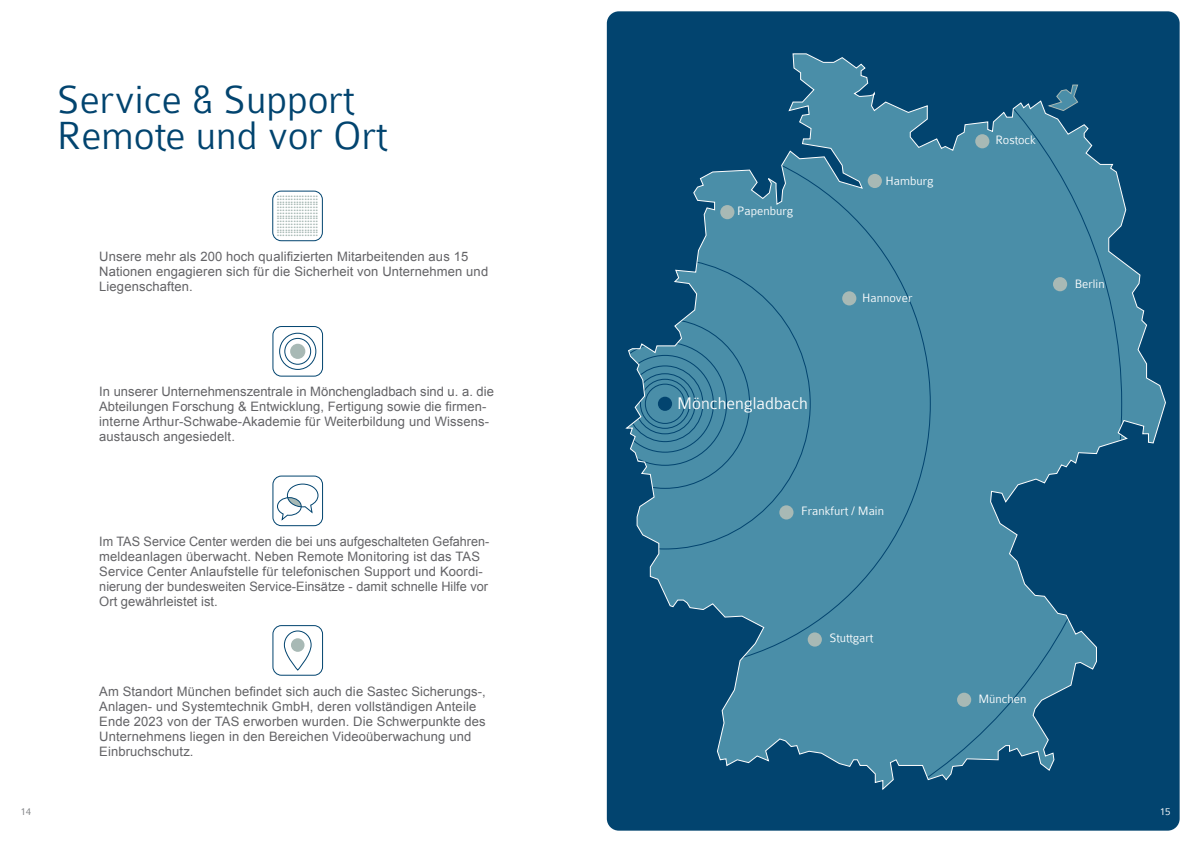
<style>
.page{position:relative;width:1191px;height:842px;background:#fff}
.page>*{position:absolute;margin:0;border:0;box-sizing:border-box;transform-origin:0 0}
.t1{font:300 42px/36px "Colaborate";color:#02446f}
.t2{font:300 18px "Colaborate";color:#fff}
.t3{font:14.7px "Minion Pro";color:#a8b9b5}
.t4{font:13px/15px "Arial";letter-spacing:.01em;color:#636366}
.t5{font:300 13px "Colaborate";color:#fff}
.t6{font:300 11px "Colaborate";color:#808285}
.t7{font:300 11px "Colaborate";color:#fff}
</style>
<div class="page">
<div style="left:607px;top:11px;width:572px;height:820px;background:#02446f;border-radius:12px"></div>
<svg style="left:625px;top:53px;width:541px;height:737px"></svg>
<svg style="left:1048px;top:84px;width:31px;height:28px"></svg>
<div style="left:658px;top:397px;width:14px;height:14px;background:#02446f;border-radius:50%"></div>
<div style="left:720px;top:205px;width:14px;height:14px;background:#a8b9b5;border-radius:50%"></div>
<div style="left:779px;top:505px;width:14px;height:14px;background:#a8b9b5;border-radius:50%"></div>
<div style="left:807px;top:632px;width:15px;height:15px;background:#a8b9b5;border-radius:50%"></div>
<div style="left:957px;top:693px;width:14px;height:14px;background:#a8b9b5;border-radius:50%"></div>
<div style="left:842px;top:291px;width:14px;height:14px;background:#a8b9b5;border-radius:50%"></div>
<div style="left:867px;top:174px;width:15px;height:14px;background:#a8b9b5;border-radius:50%"></div>
<div style="left:975px;top:134px;width:14px;height:14px;background:#a8b9b5;border-radius:50%"></div>
<div style="left:1053px;top:277px;width:14px;height:14px;background:#a8b9b5;border-radius:50%"></div>
<div style="left:272px;top:625px;width:51px;height:51px;border:1px solid #02446f;border-radius:9px"></div>
<svg style="left:283px;top:630px;width:29px;height:41px"></svg>
<div style="left:291px;top:638px;width:13px;height:14px;background:#a8b9b5;border-radius:50%"></div>
<div style="left:272px;top:326px;width:51px;height:51px;border:1px solid #02446f;border-radius:9px"></div>
<div style="left:284px;top:338px;width:27px;height:27px;border:1px solid #02446f;border-radius:50%"></div>
<div style="left:279px;top:333px;width:37px;height:37px;border:1px solid #02446f;border-radius:50%"></div>
<div style="left:290px;top:344px;width:15px;height:15px;background:#a8b9b5;border-radius:50%"></div>
<div style="left:272px;top:191px;width:51px;height:50px;border:1px solid #02446f;border-radius:9px"></div>
<div style="left:272px;top:476px;width:51px;height:50px;border:1px solid #02446f;border-radius:9px"></div>
<svg style="left:277px;top:483px;width:42px;height:38px"></svg>
<h1 class="t1" style="left:57px;top:81px;width:332px">Service &amp; Support<br>Remote und vor Ort</h1>
<p class="t3" style="left:276px;top:183px;width:44px">...............</p>
<p class="t3" style="left:276px;top:185px;width:44px">...............</p>
<p class="t3" style="left:276px;top:188px;width:44px">...............</p>
<p class="t3" style="left:276px;top:191px;width:44px">...............</p>
<p class="t3" style="left:276px;top:194px;width:44px">...............</p>
<p class="t3" style="left:276px;top:196px;width:44px">...............</p>
<p class="t3" style="left:276px;top:199px;width:44px">...............</p>
<p class="t3" style="left:276px;top:202px;width:44px">...............</p>
<p class="t3" style="left:276px;top:205px;width:44px">...............</p>
<p class="t3" style="left:276px;top:208px;width:44px">...............</p>
<p class="t3" style="left:276px;top:210px;width:44px">...............</p>
<p class="t3" style="left:276px;top:213px;width:44px">...............</p>
<p class="t3" style="left:276px;top:216px;width:44px">...............</p>
<p class="t3" style="left:276px;top:219px;width:44px">...............</p>
<p class="t3" style="left:276px;top:222px;width:44px">...............</p>
<p class="t4" style="left:99px;top:249px;width:390px">Unsere mehr als 200 hoch qualifizierten Mitarbeitenden aus 15<br>Nationen engagieren sich für die Sicherheit von Unternehmen und<br>Liegenschaften.</p>
<p class="t4" style="left:99px;top:384px;width:396px">In unserer Unternehmenszentrale in Mönchengladbach sind u. a. die Abteilungen Forschung &amp; Entwicklung, Fertigung sowie die firmen&shy;interne Arthur-Schwabe-Akademie für Weiterbildung und Wissens&shy;austausch angesiedelt.</p>
<p class="t4" style="left:99px;top:534px;width:391px">Im TAS Service Center werden die bei uns aufgeschalteten Gefahren&shy;meldeanlagen überwacht. Neben Remote Monitoring ist das TAS Service Center Anlaufstelle für telefonischen Support und Koordi&shy;nierung der bundesweiten Service-Einsätze - damit schnelle Hilfe vor Ort gewährleistet ist.</p>
<p class="t4" style="left:99px;top:684px;width:388px">Am Standort München befindet sich auch die Sastec Sicherungs-, Anlagen- und Systemtechnik GmbH, deren vollständigen Anteile Ende 2023 von der TAS erworben wurden. Die Schwerpunkte des Unternehmens liegen in den Bereichen Videoüberwachung und Einbruchschutz.</p>
<p class="t5" style="left:737px;top:205px;width:58px">Papenburg</p>
<h2 class="t2" style="left:677px;top:394px;width:133px">Mönchengladbach</h2>
<p class="t5" style="left:885px;top:174px;width:50px">Hamburg</p>
<p class="t5" style="left:862px;top:291px;width:52px">Hannover</p>
<p class="t5" style="left:801px;top:504px;width:84px">Frankfurt / Main</p>
<p class="t5" style="left:995px;top:133px;width:42px">Rostock</p>
<p class="t5" style="left:1074px;top:277px;width:31px">Berlin</p>
<p class="t5" style="left:829px;top:631px;width:45px">Stuttgart</p>
<p class="t5" style="left:978px;top:692px;width:50px">München</p>
<p class="t6" style="left:20px;top:806px;width:12px">14</p>
<p class="t7" style="left:1159px;top:806px;width:12px">15</p>
</div>
